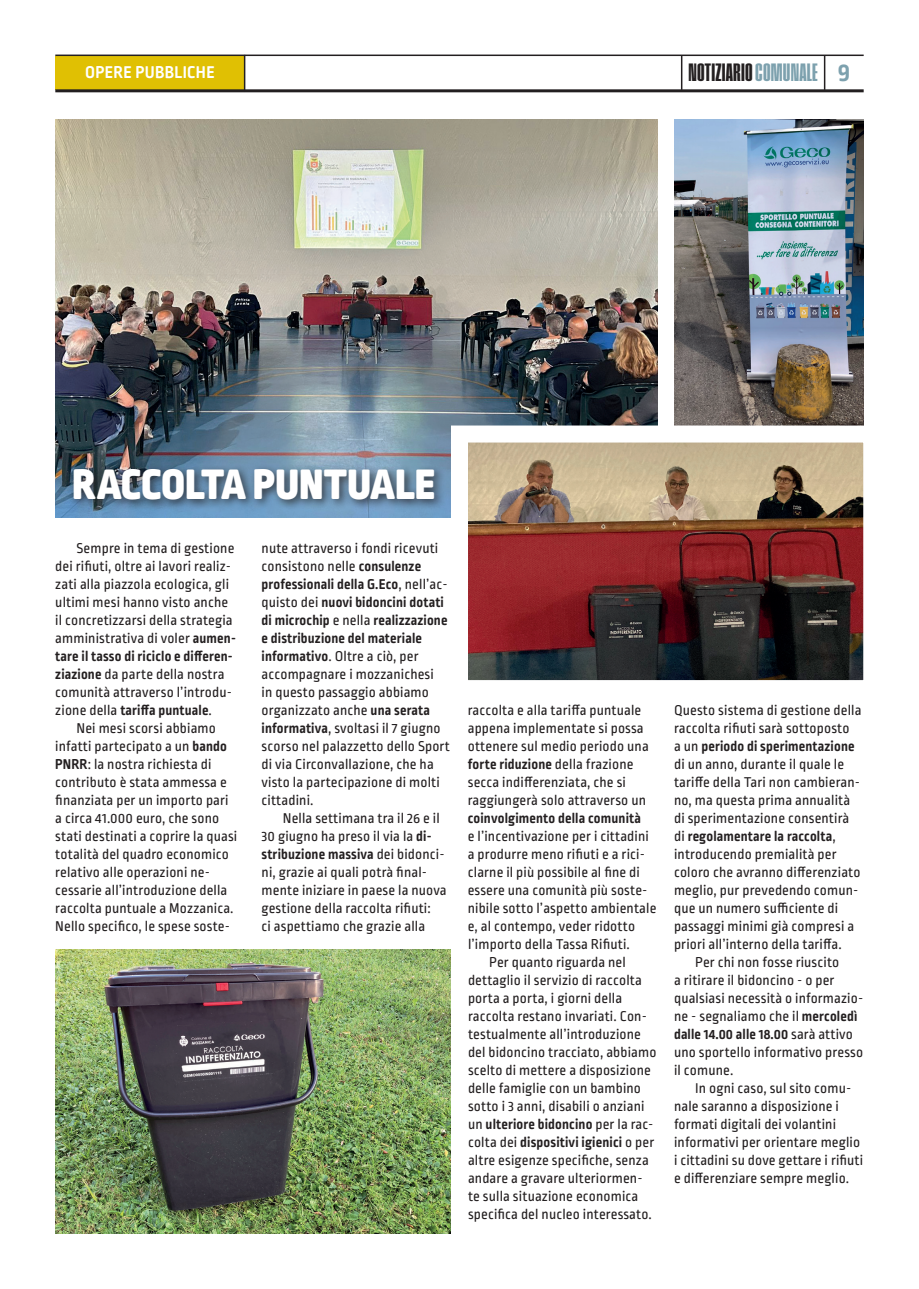
<style>
.page{position:relative;width:919px;height:1289px;background:#fff}
.page>*{position:absolute;margin:0;border:0;box-sizing:border-box;transform-origin:0 0}
.t1{font:900 45px "Ropa Soft Pro";letter-spacing:.01em;color:#fff}
.t2{font:24px "Pressio No.35";letter-spacing:.01em;color:#231f20}
.t3{font:700 18px "Ropa Soft Pro";letter-spacing:.02em;color:#fff}
.t4{font:15px/18px "Ropa Soft Pro";letter-spacing:.01em;color:#231f20}
.t5{font:700 15px "Ropa Soft Pro";letter-spacing:.01em;color:#231f20}
.s1{color:#7da1ae}
.s2{font-family:"Ropa Soft Pro";font-weight:700;font-size:27px;color:#7da1ae}
.s3{font-weight:700}
.s4{font-weight:400}
</style>
<div class="page">
<img style="left:674px;top:119px;width:189px;height:298px">
<img style="left:55px;top:119px;width:602px;height:398px">
<img style="left:55px;top:949px;width:396px;height:284px">
<img style="left:442px;top:417px;width:422px;height:264px">
<div style="left:55px;top:56px;width:189px;height:33px;background:#e0c003"></div>
<hr style="left:244px;top:55px;width:1px;height:37px;background:#231f20">
<div style="left:69px;top:463px;width:377px;height:48px;background:#231f20;opacity:.75"></div>
<hr style="left:55px;top:55px;width:808px;height:1px;background:#231f20">
<hr style="left:55px;top:89px;width:808px;height:3px;background:#231f20">
<hr style="left:681px;top:55px;width:1px;height:35px;background:#231f20">
<hr style="left:823px;top:55px;width:2px;height:35px;background:#231f20">
<p class="t3" style="left:85px;top:62px;width:131px">OPERE PUBBLICHE</p>
<h2 class="t2" style="left:688px;top:59px;width:163px">NOTIZIARIO <span class="s1">COMUNALE</span> <span class="s2">9</span></h2>
<h1 class="t1" style="left:72px;top:457px;width:364px">RACCOLTA PUNTUALE</h1>
<p class="t4" style="left:55px;top:540px;width:182px;text-indent:21px">Sempre in tema di gestione dei rifiuti, oltre ai lavori realiz&shy;zati alla piazzola ecologica, gli ultimi mesi hanno visto anche il concretizzarsi della strategia amministrativa di voler <span class="s3">aumen&shy;tare il tasso di riciclo e differen&shy;ziazione</span> da parte della nostra comunità attraverso l’introdu&shy;zione della <span class="s3">tariffa puntuale</span>.</p>
<p class="t4" style="left:55px;top:720px;width:183px;text-indent:21px">Nei mesi scorsi abbiamo infatti partecipato a un <span class="s3">bando<br>PNRR</span>: la nostra richiesta di contributo è stata ammessa e finanziata per un importo pari a circa 41.000 euro, che sono stati destinati a coprire la quasi totalità del quadro economico relativo alle operazioni ne&shy;cessarie all’introduzione della raccolta puntuale a Mozzanica.<br>Nello specifico, le spese soste-</p>
<p class="t4" style="left:261px;top:540px;width:190px">nute attraverso i fondi ricevuti consistono nelle <span class="s3">consulenze professionali della G.Eco</span>, nell’ac&shy;quisto dei <span class="s3">nuovi bidoncini dotati di microchip</span> e nella <span class="s3">realizzazione e distribuzione del materiale informativo</span>. Oltre a ciò, per accompagnare i mozzanichesi<br>in questo passaggio abbiamo organizzato anche <span class="s3">una serata informativa</span>, svoltasi il 7 giugno scorso nel palazzetto dello Sport di via Circonvallazione, che ha visto la partecipazione di molti cittadini.</p>
<p class="t4" style="left:261px;top:810px;width:186px;text-indent:21px">Nella settimana tra il 26 e il<br>30 giugno ha preso il via la <span class="s3">di&shy;stribuzione massiva</span> dei bidonci&shy;ni, grazie ai quali potrà final&shy;mente iniziare in paese la nuova gestione della raccolta rifiuti:<br>ci aspettiamo che grazie alla</p>
<p class="t4" style="left:468px;top:702px;width:182px">raccolta e alla tariffa puntuale appena implementate si possa ottenere sul medio periodo una <span class="s3">forte riduzione</span> della frazione secca indifferenziata, che si raggiungerà solo attraverso un</p>
<p class="t5" style="left:468px;top:809px;width:175px">coinvolgimento della comunità</p>
<p class="t4" style="left:468px;top:828px;width:183px">e l’incentivazione per i cittadini</p>
<p class="t4" style="left:468px;top:846px;width:179px">a produrre meno rifiuti e a rici-</p>
<p class="t4" style="left:468px;top:864px;width:173px">clarne il più possibile al fine di</p>
<p class="t4" style="left:468px;top:882px;width:181px">essere una comunità più soste-</p>
<p class="t4" style="left:468px;top:900px;width:190px">nibile sotto l’aspetto ambientale</p>
<p class="t4" style="left:468px;top:918px;width:169px">e, al contempo, veder ridotto</p>
<p class="t4" style="left:468px;top:936px;width:163px">l’importo della Tassa Rifiuti.</p>
<p class="t4" style="left:489px;top:954px;width:138px">Per quanto riguarda nel</p>
<p class="t4" style="left:468px;top:972px;width:175px">dettaglio il servizio di raccolta</p>
<p class="t4" style="left:468px;top:990px;width:156px">porta a porta, i giorni della</p>
<p class="t4" style="left:468px;top:1008px;width:180px">raccolta restano invariati. Con-</p>
<p class="t4" style="left:468px;top:1026px;width:174px">testualmente all’introduzione</p>
<p class="t4" style="left:468px;top:1044px;width:190px">del bidoncino tracciato, abbiamo</p>
<p class="t4" style="left:468px;top:1062px;width:184px">scelto di mettere a disposizione</p>
<p class="t4" style="left:468px;top:1080px;width:174px">delle famiglie con un bambino</p>
<p class="t4" style="left:468px;top:1098px;width:178px">sotto i 3 anni, disabili o anziani</p>
<p class="t5" style="left:468px;top:1115px;width:187px"><span class="s4">un</span> ulteriore bidoncino <span class="s4">per la rac-</span></p>
<p class="t5" style="left:468px;top:1133px;width:188px"><span class="s4">colta dei</span> dispositivi igienici <span class="s4">o per</span></p>
<p class="t4" style="left:468px;top:1152px;width:182px">altre esigenze specifiche, senza</p>
<p class="t4" style="left:468px;top:1170px;width:176px">andare a gravare ulteriormen-</p>
<p class="t4" style="left:468px;top:1188px;width:172px">te sulla situazione economica</p>
<p class="t4" style="left:468px;top:1206px;width:185px">specifica del nucleo interessato.</p>
<p class="t4" style="left:674px;top:702px;width:189px">Questo sistema di gestione della raccolta rifiuti sarà sottoposto<br>a un <span class="s3">periodo di sperimentazione </span>di un anno, durante il quale le tariffe della Tari non cambieran&shy;no, ma questa prima annualità di sperimentazione consentirà di <span class="s3">regolamentare la raccolta</span>, introducendo premialità per coloro che avranno differenziato meglio, pur prevedendo comun&shy;que un numero sufficiente di passaggi minimi già compresi a priori all’interno della tariffa.</p>
<p class="t4" style="left:674px;top:954px;width:191px;text-indent:21px">Per chi non fosse riuscito<br>a ritirare il bidoncino - o per qualsiasi necessità o informazio&shy;ne - segnaliamo che il <span class="s3">mercoledì dalle 14.00 alle 18.00</span> sarà attivo uno sportello informativo presso il comune.</p>
<p class="t4" style="left:674px;top:1080px;width:191px;text-indent:21px">In ogni caso, sul sito comu&shy;nale saranno a disposizione i formati digitali dei volantini informativi per orientare meglio i cittadini su dove gettare i rifiuti e differenziare sempre meglio.</p>
</div>
